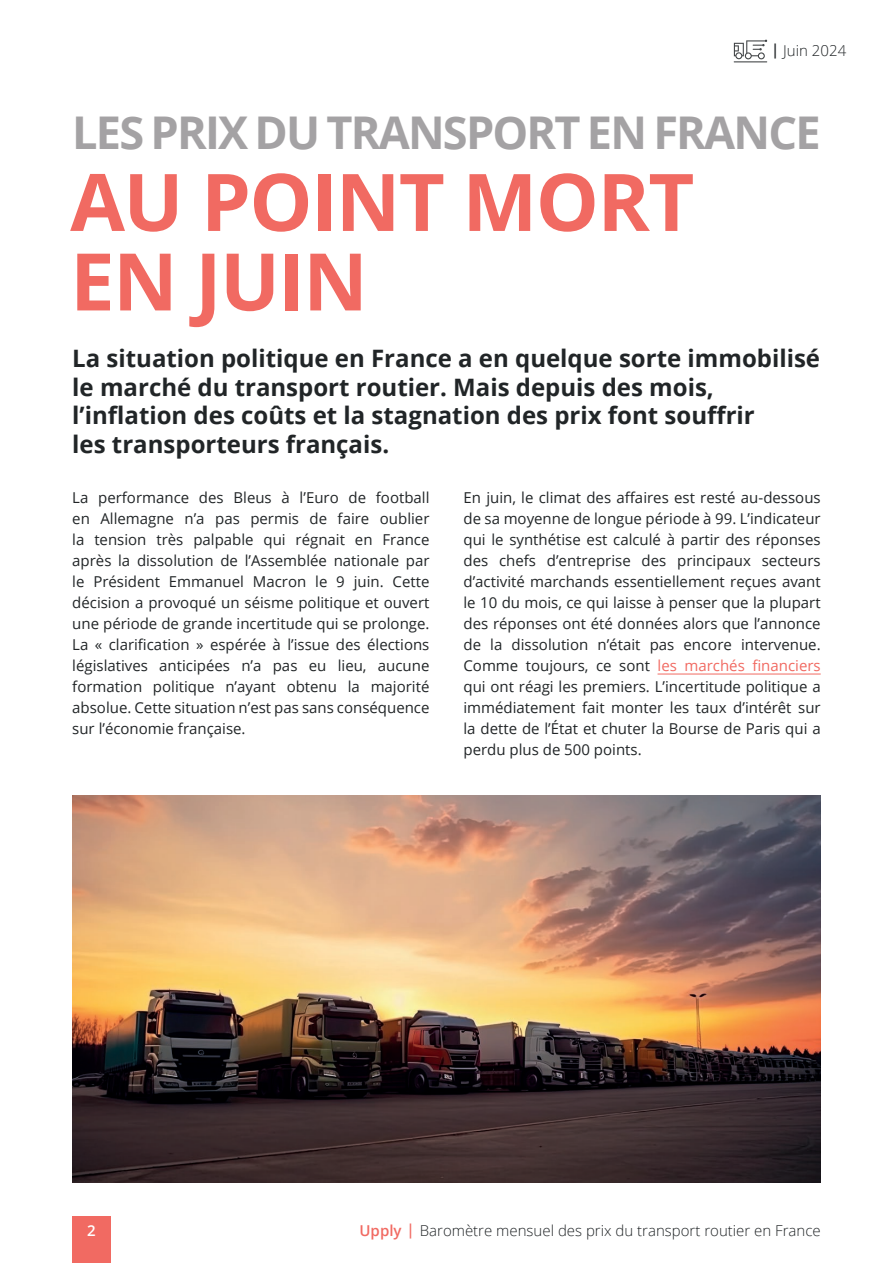
<style>
.page{position:relative;width:893px;height:1263px;background:#fff}
.page>*{position:absolute;margin:0;border:0;box-sizing:border-box;transform-origin:0 0}
.t1{font:700 79.5px/79.5px "Open Sans";letter-spacing:-.02em;color:#f16a62}
.t2{font:700 45.15px "Open Sans";letter-spacing:-.04em;color:#a4a2a4}
.t3{font:700 24px/28.5px "Open Sans";color:#212527}
.t4{font:15px/21px "Open Sans";color:#212527;text-align:justify}
.t5{font:300 15px "Open Sans";color:#212527}
.t6{font:600 15px "Open Sans";color:#fff}
.s1{font-weight:600}
.s2{color:#f16a62}
.s3{font-weight:600;color:#f16a62}
</style>
<div class="page">
<hr style="left:657px;top:674px;width:164px;height:1px;background:#f16a62">
<img style="left:72px;top:795px;width:749px;height:387px">
<div style="left:72px;top:1216px;width:39px;height:47px;background:#f16a62"></div>
<svg style="left:734px;top:39px;width:33px;height:23px"></svg>
<p class="t5" style="left:771px;top:41px;width:77px"><span class="s1">|</span> Juin 2024</p>
<h2 class="t2" style="left:72px;top:101px;width:750px">LES PRIX DU TRANSPORT EN FRANCE</h2>
<h1 class="t1" style="left:70px;top:160px;width:626px">AU POINT MORT<br>EN JUIN</h1>
<h3 class="t3" style="left:72px;top:344px;width:749px">La situation politique en France a en quelque sorte immobilisé le marché du transport routier. Mais depuis des mois, l’inflation des coûts et la stagnation des prix font souffrir<br>les transporteurs français.</h3>
<p class="t4" style="left:72px;top:487px;width:359px">La performance des Bleus à l’Euro de football en Allemagne n’a pas permis de faire oublier la tension très palpable qui régnait en France après la dissolution de l’Assemblée nationale par le Président Emmanuel Macron le 9 juin. Cette décision a provoqué un séisme politique et ouvert une période de grande incertitude qui se prolonge.<br>La « clarification » espérée à l’issue des élections législatives anticipées n’a pas eu lieu, aucune formation politique n’ayant obtenu la majorité absolue. Cette situation n’est pas sans conséquence sur l’économie française.</p>
<p class="t4" style="left:463px;top:487px;width:359px">En juin, le climat des affaires est resté au-dessous de sa moyenne de longue période à 99. L’indicateur qui le synthétise est calculé à partir des réponses des chefs d’entreprise des principaux secteurs d’activité marchands essentiellement reçues avant le 10 du mois, ce qui laisse à penser que la plupart des réponses ont été données alors que l’annonce de la dissolution n’était pas encore intervenue.<br>Comme toujours, ce sont <span class="s2">les marchés financiers </span>qui ont réagi les premiers. L’incertitude politique a immédiatement fait monter les taux d’intérêt sur la dette de l’État et chuter la Bourse de Paris qui a perdu plus de 500 points.</p>
<p class="t6" style="left:87px;top:1220px;width:10px">2</p>
<p class="t5" style="left:359px;top:1220px;width:463px"><span class="s3">Upply |</span> Baromètre mensuel des prix du transport routier en France</p>
</div>
